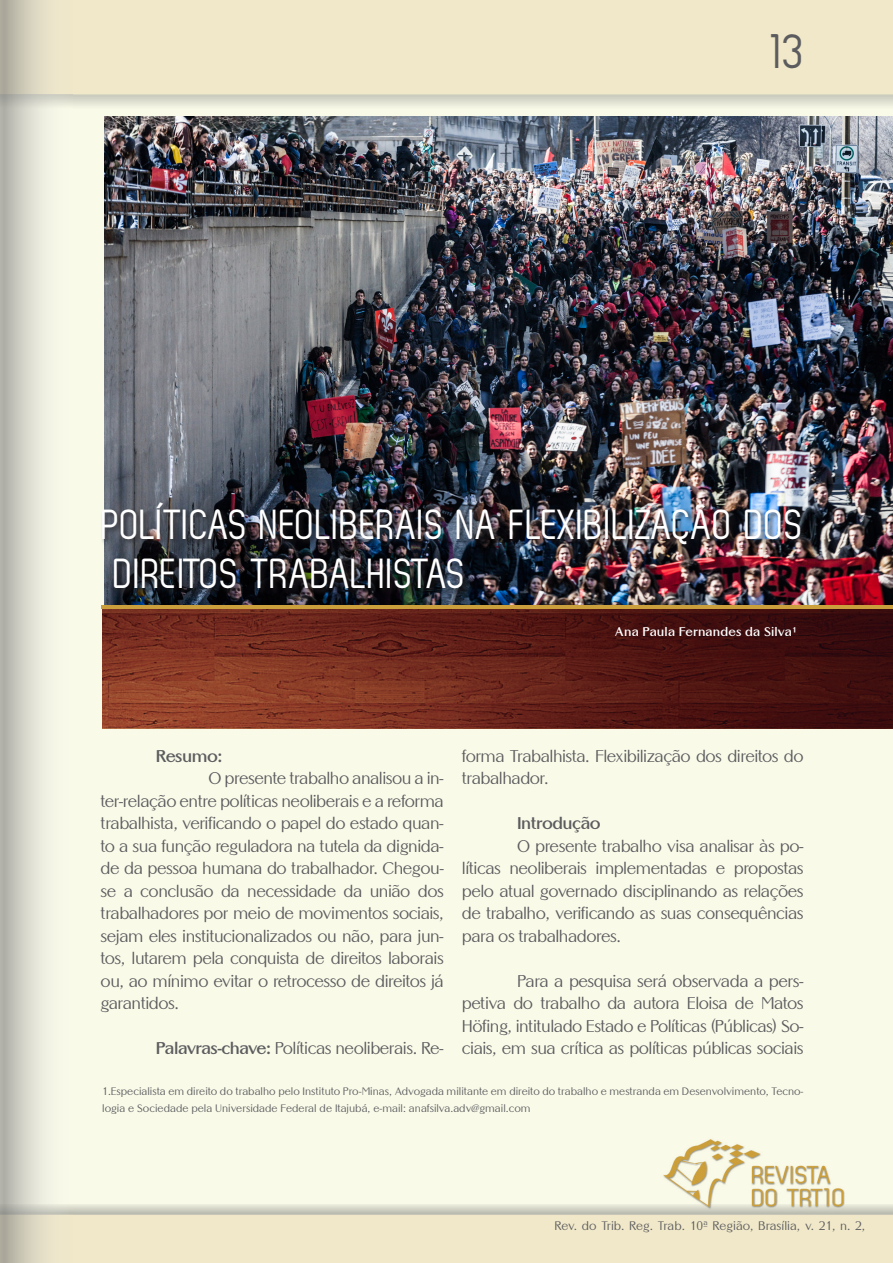
<style>
.page{position:relative;width:893px;height:1263px;background:#fff}
.page>*{position:absolute;margin:0;border:0;box-sizing:border-box;transform-origin:0 0}
.t1{font:49.5px "Zag";color:#5c5c5f}
.TITULO{font:42px "Zag";letter-spacing:.01em;color:#fff}
.TEXTO_GERAL{font:16.5px/22.5px "Altrincham";letter-spacing:-.03em;color:#5c5c5f;text-align:justify}
.TEXTO_GERAL-2{font:700 16.5px "Altrincham";letter-spacing:-.03em;color:#5c5c5f}
.TEXTO_GERAL-3{font:700 12.3px "Altrincham";letter-spacing:.01em;color:#fff}
.TEXTO_GERAL-4{font:12px "Altrincham";color:#5c5c5f}
.RODAPE{font:10.5px/16.5px "Altrincham";color:#5c5c5f}
.s1{font-weight:700}
</style>
<div class="page">
<img style="left:89px;top:0;width:804px;height:1263px">
<img style="left:104px;top:117px;width:789px;height:488px">
<img style="left:102px;top:609px;width:791px;height:120px">
<hr style="left:101px;top:605px;width:792px;height:4px;background:#cb9f3c">
<div style="left:101px;top:501px;width:706px;height:95px;background:#231f20;opacity:.75"></div>
<p class="t1" style="left:773px;top:24px;width:35px">13</p>
<p class="TITULO" style="left:102px;top:501px;width:703px">POLÍTICAS NEOLIBERAIS NA FLEXIBILIZAÇÃO DOS</p>
<p class="TITULO" style="left:114px;top:551px;width:353px">DIREITOS TRABALHISTAS</p>
<p class="TEXTO_GERAL-3" style="left:615px;top:624px;width:183px">Ana Paula Fernandes da Silva¹</p>
<p class="TEXTO_GERAL-2" style="left:156px;top:746px;width:68px">Resumo:</p>
<p class="TEXTO_GERAL" style="left:101px;top:767px;width:345px;text-indent:108px">O presente trabalho analisou a in&shy;ter-relação entre políticas neoliberais e a reforma trabalhista, verificando o papel do estado quan&shy;to a sua função reguladora na tutela da dignida&shy;de da pessoa humana do trabalhador. Chegou&shy;se a conclusão da necessidade da união dos trabalhadores por meio de movimentos sociais, sejam eles institucionalizados ou não, para jun&shy;tos, lutarem pela conquista de direitos laborais ou, ao mínimo evitar o retrocesso de direitos já garantidos.</p>
<p class="TEXTO_GERAL" style="left:156px;top:1037px;width:289px"><span class="s1">Palavras-chave:</span> Políticas neoliberais. Re-</p>
<p class="TEXTO_GERAL" style="left:462px;top:744px;width:343px">forma Trabalhista. Flexibilização dos direitos do trabalhador.</p>
<p class="TEXTO_GERAL-2" style="left:517px;top:813px;width:85px">Introdução</p>
<p class="TEXTO_GERAL" style="left:462px;top:834px;width:343px;text-indent:55px">O presente trabalho visa analisar às po&shy;líticas neoliberais implementadas e propostas pelo atual governado disciplinando as relações de trabalho, verificando as suas consequências para os trabalhadores.</p>
<p class="TEXTO_GERAL" style="left:462px;top:969px;width:343px;text-indent:55px">Para a pesquisa será observada a pers&shy;petiva do trabalho da autora Eloisa de Matos Höfing, intitulado Estado e Políticas (Públicas) So&shy;ciais, em sua crítica as políticas públicas sociais</p>
<p class="RODAPE" style="left:102px;top:1083px;width:703px">1.Especialista em direito do trabalho pelo Instituto Pro-Minas, Advogada militante em direito do trabalho e mestranda em Desenvolvimento, Tecno&shy;logia e Sociedade pela Universidade Federal de Itajubá, e-mail: anafsilva.adv@gmail.com</p>
<p class="TEXTO_GERAL-4" style="left:554px;top:1218px;width:312px">Rev. do Trib. Reg. Trab. 10ª Região, Brasília, v. 21, n. 2,</p>
</div>
